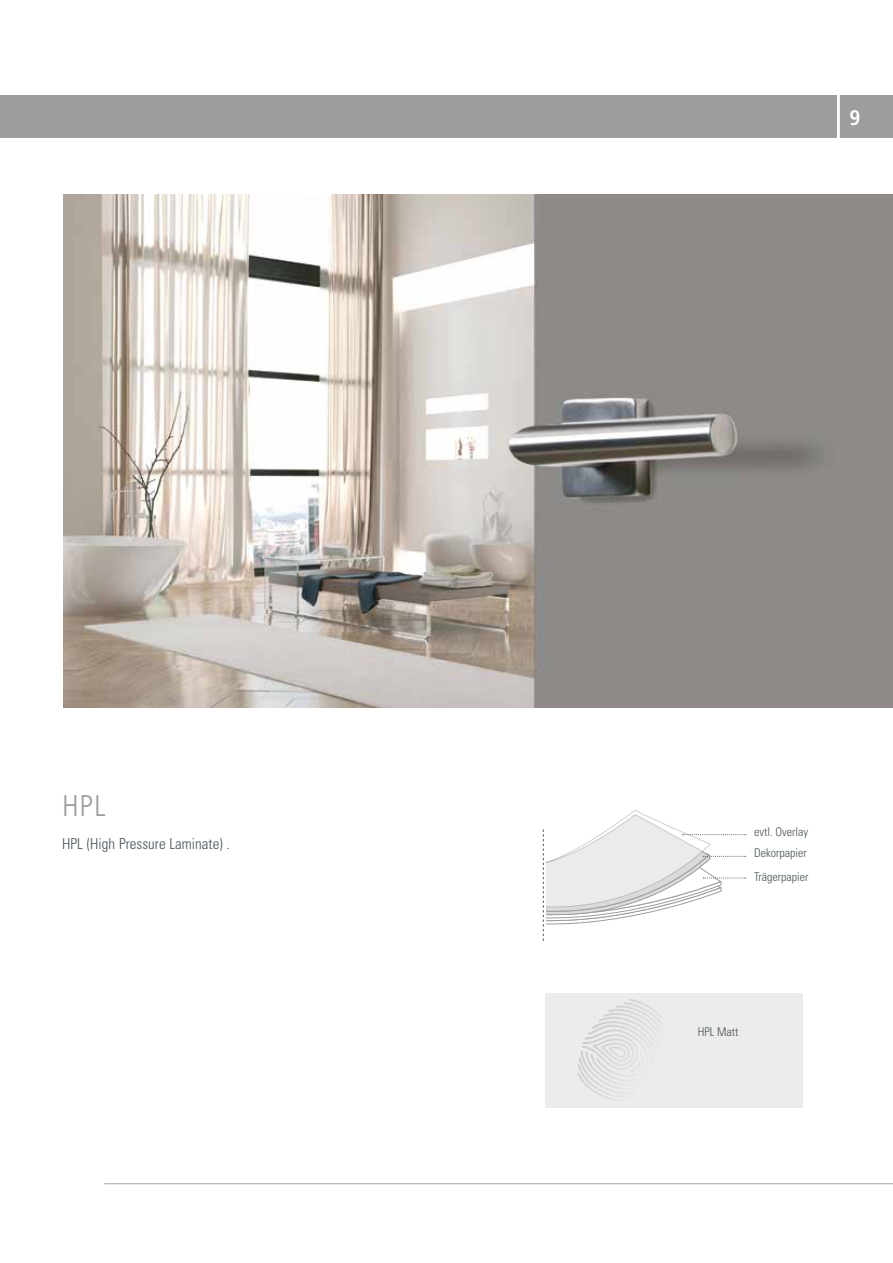
<style>
.page{position:relative;width:893px;height:1263px;background:#fff}
.page>*{position:absolute;margin:0;border:0;box-sizing:border-box;transform-origin:0 0}
.t1{font:300 condensed 30px "Frutiger LT Std";color:#9d9d9c}
.t2{font:700 condensed 21px "Frutiger LT Std";color:#fff}
.t3{font:300 condensed 15px "Univers LT Std";color:#485358}
.t4{font:300 condensed 12px "Univers LT Std";color:#485358}
</style>
<div class="page">
<img style="left:64px;top:194px;width:829px;height:513px">
<svg style="left:542px;top:810px;width:204px;height:131px"></svg>
<div style="left:545px;top:993px;width:258px;height:114px;background:#ececec"></div>
<svg style="left:561px;top:999px;width:123px;height:109px"></svg>
<hr style="left:104px;top:1183px;width:789px;height:1px;background:#a8a8a7">
<div style="left:0;top:96px;width:893px;height:42px;background:#9d9d9c"></div>
<div style="left:837px;top:94px;width:3px;height:44px;border:2px solid #fff"></div>
<h1 class="t1" style="left:62px;top:789px;width:45px">HPL</h1>
<p class="t3" style="left:62px;top:835px;width:169px">HPL (High Pressure Laminate) .</p>
<h2 class="t2" style="left:850px;top:106px;width:12px">9</h2>
<p class="t4" style="left:754px;top:824px;width:55px">evtl. Overlay</p>
<p class="t4" style="left:754px;top:846px;width:54px">Dekorpapier</p>
<p class="t4" style="left:754px;top:869px;width:56px">Trägerpapier</p>
<p class="t4" style="left:698px;top:1024px;width:42px">HPL Matt</p>
</div>
